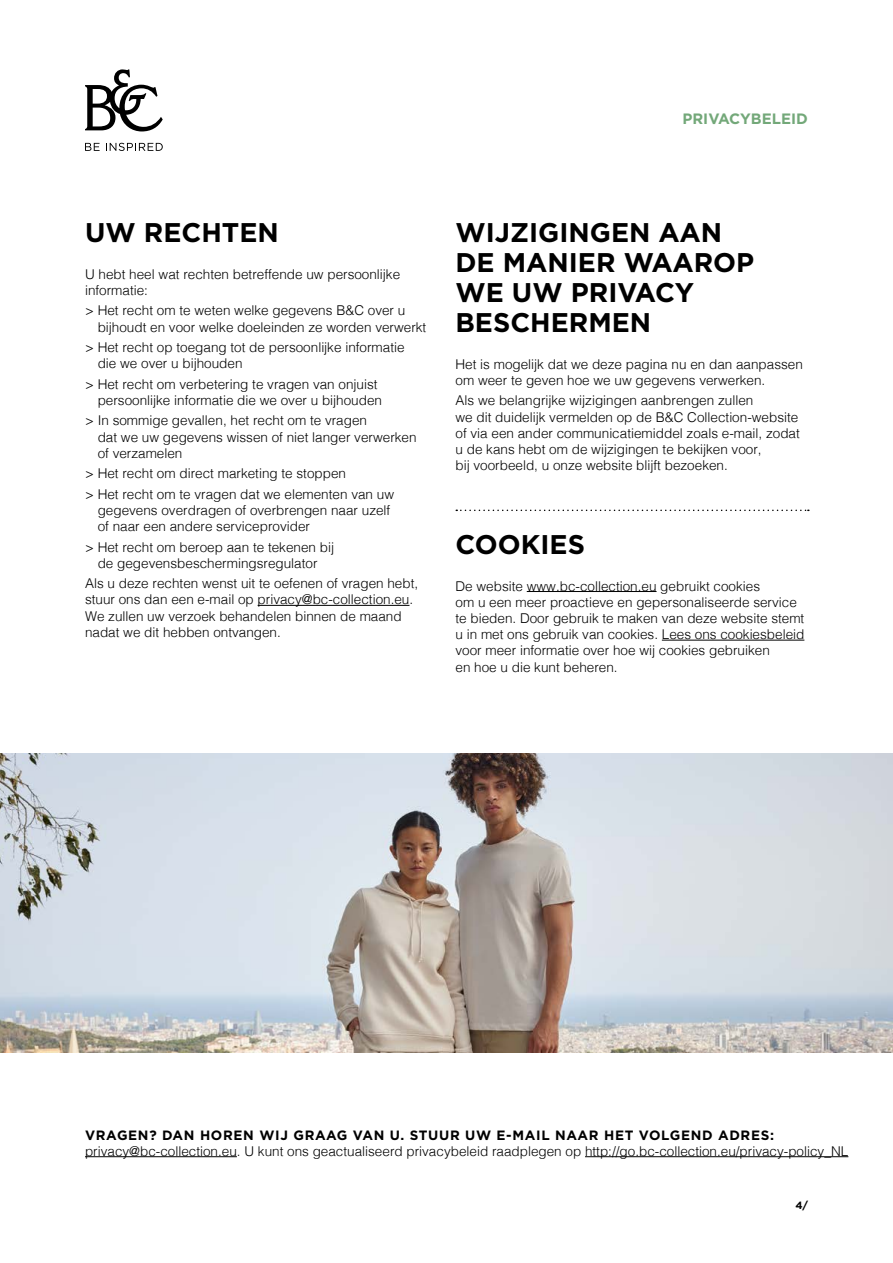
<style>
.page{position:relative;width:893px;height:1263px;background:#fff}
.page>*{position:absolute;margin:0;border:0;box-sizing:border-box;transform-origin:0 0}
.t1{font:700 27px/30px "Gotham";color:#000}
.t2{font:700 15px "Gotham";color:#73a879}
.t3{font:300 13.5px/16.2px "Helvetica";color:#000}
.t4{font:700 13.5px "Gotham";letter-spacing:.05em;color:#000}
.t5{font:700 10.5px "Gotham";color:#000}
</style>
<div class="page">
<svg style="left:85px;top:69px;width:78px;height:62px"></svg>
<svg style="left:85px;top:143px;width:15px;height:8px"></svg>
<svg style="left:106px;top:143px;width:57px;height:8px"></svg>
<img style="left:1px;top:754px;width:891px;height:299px">
<hr style="left:258px;top:605px;width:151px;height:1px;background:#000">
<hr style="left:527px;top:591px;width:130px;height:1px;background:#000">
<hr style="left:662px;top:640px;width:142px;height:1px;background:#000">
<svg style="left:456px;top:510px;width:353px;height:1px"></svg>
<hr style="left:85px;top:1156px;width:152px;height:1px;background:#000">
<hr style="left:585px;top:1156px;width:263px;height:1px;background:#000">
<p class="t2" style="left:682px;top:109px;width:127px">PRIVACYBELEID</p>
<h1 class="t1" style="left:85px;top:217px;width:195px">UW RECHTEN</h1>
<p class="t3" style="left:85px;top:265px;width:317px">U hebt heel wat rechten betreffende uw persoonlijke informatie:</p>
<p class="t3" style="left:98px;top:301px;width:330px;text-indent:-13px">&gt; Het recht om te weten welke gegevens B&amp;C over u bijhoudt en voor welke doeleinden ze worden verwerkt</p>
<p class="t3" style="left:98px;top:338px;width:308px;text-indent:-13px">&gt; Het recht op toegang tot de persoonlijke informatie die we over u bijhouden</p>
<p class="t3" style="left:98px;top:375px;width:286px;text-indent:-13px">&gt; Het recht om verbetering te vragen van onjuist persoonlijke informatie die we over u bijhouden</p>
<p class="t3" style="left:98px;top:411px;width:320px;text-indent:-13px">&gt; In sommige gevallen, het recht om te vragen<br>dat we uw gegevens wissen of niet langer verwerken of verzamelen</p>
<p class="t3" style="left:85px;top:462px;width:311px;line-height:20.4px">&gt; Het recht om direct marketing te stoppen<br>&gt; Het recht om te vragen dat we elementen van uw</p>
<p class="t3" style="left:98px;top:501px;width:294px">gegevens overdragen of overbrengen naar uzelf of naar een andere serviceprovider</p>
<p class="t3" style="left:85px;top:538px;width:251px;text-align:center">&gt; Het recht om beroep aan te tekenen bij de gegevensbeschermingsregulator</p>
<p class="t3" style="left:85px;top:574px;width:335px">Als u deze rechten wenst uit te oefenen of vragen hebt, stuur ons dan een e-mail op privacy@bc-collection.eu.<br>We zullen uw verzoek behandelen binnen de maand nadat we dit hebben ontvangen.</p>
<h1 class="t1" style="left:455px;top:217px;width:300px">WIJZIGINGEN AAN<br>DE MANIER WAAROP<br>WE UW PRIVACY<br>BESCHERMEN</h1>
<p class="t3" style="left:455px;top:355px;width:349px">Het is mogelijk dat we deze pagina nu en dan aanpassen om weer te geven hoe we uw gegevens verwerken.</p>
<p class="t3" style="left:455px;top:391px;width:346px">Als we belangrijke wijzigingen aanbrengen zullen<br>we dit duidelijk vermelden op de B&amp;C Collection-website of via een ander communicatiemiddel zoals e-mail, zodat u de kans hebt om de wijzigingen te bekijken voor,<br>bij voorbeeld, u onze website blijft bezoeken.</p>
<h1 class="t1" style="left:455px;top:529px;width:131px">COOKIES</h1>
<p class="t3" style="left:455px;top:577px;width:350px">De website www.bc-collection.eu gebruikt cookies<br>om u een meer proactieve en gepersonaliseerde service te bieden. Door gebruik te maken van deze website stemt u in met ons gebruik van cookies. Lees ons cookiesbeleid voor meer informatie over hoe wij cookies gebruiken<br>en hoe u die kunt beheren.</p>
<p class="t4" style="left:85px;top:1126px;width:690px">VRAGEN? DAN HOREN WIJ GRAAG VAN U. STUUR UW E-MAIL NAAR HET VOLGEND ADRES:</p>
<p class="t3" style="left:85px;top:1142px;width:765px">privacy@bc-collection.eu. U kunt ons geactualiseerd privacybeleid raadplegen op http://go.bc-collection.eu/privacy-policy_NL</p>
<p class="t5" style="left:795px;top:1198px;width:14px">4/</p>
</div>
